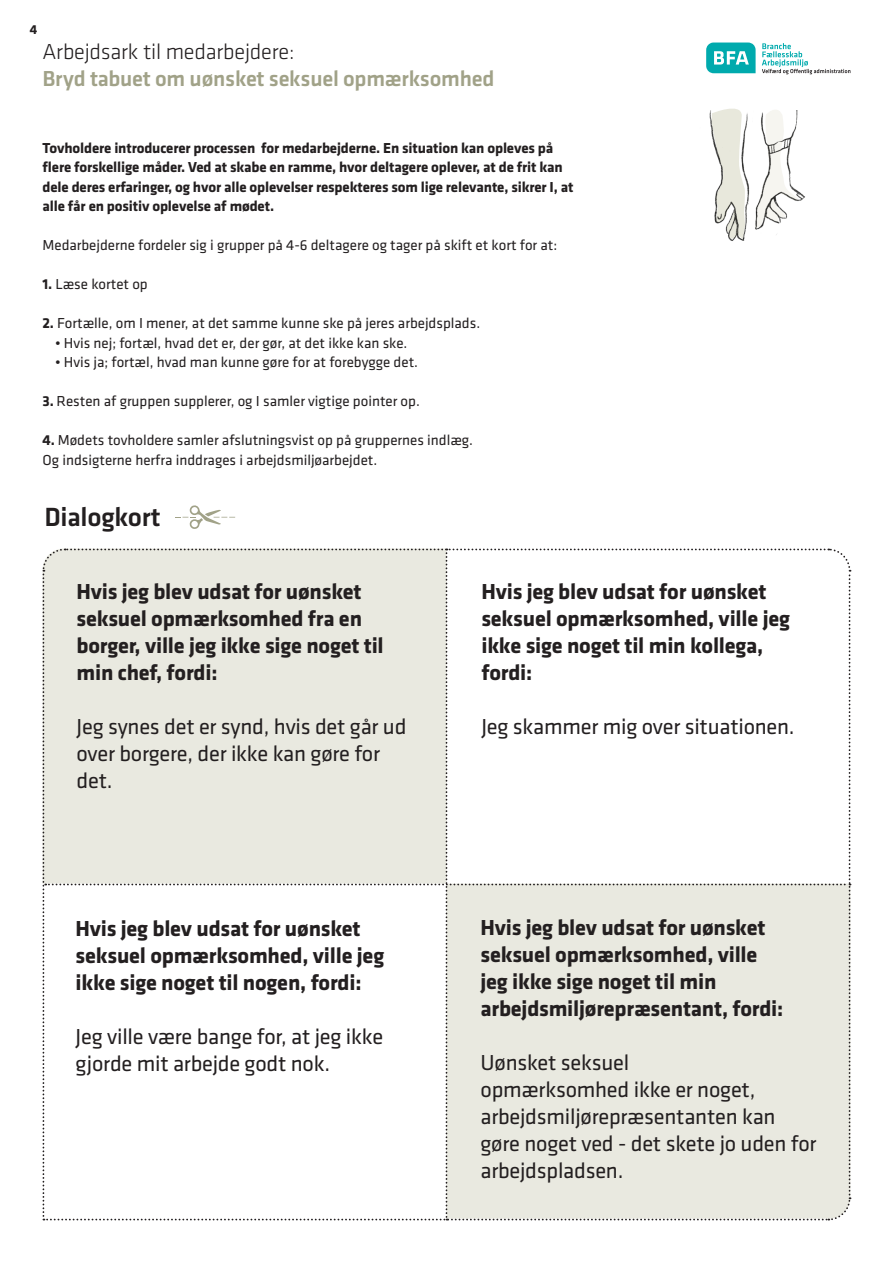
<style>
.page{position:relative;width:893px;height:1263px;background:#fff}
.page>*{position:absolute;margin:0;border:0;box-sizing:border-box;transform-origin:0 0}
.t1{font:500 27.3px "Klavika";letter-spacing:-.01em;color:#231f20}
.t2{font:700 22.5px/27px "Klavika";letter-spacing:-.01em;color:#231f20}
.t3{font:22.5px/27px "Klavika";letter-spacing:-.01em;color:#231f20}
.t4{font:500 22.5px "Klavika";letter-spacing:-.01em;color:#a1a288}
.t5{font:300 22.5px "Klavika";letter-spacing:-.01em;color:#231f20}
.t6{font:15px/19.5px "Klavika";color:#231f20}
.t7{font:700 15px/19.5px "Klavika";letter-spacing:-.01em;color:#231f20}
.t8{font:700 13.5px "Klavika Basic";color:#231f20}
.s1{font-weight:700}
</style>
<div class="page">
<svg style="left:706px;top:43px;width:50px;height:30px"></svg>
<svg style="left:762px;top:43px;width:88px;height:31px"></svg>
<svg style="left:42px;top:548px;width:809px;height:673px"></svg>
<svg style="left:175px;top:505px;width:60px;height:24px"></svg>
<svg style="left:720px;top:108px;width:20px;height:3px"></svg>
<img style="left:709px;top:111px;width:96px;height:130px">
<p class="t8" style="left:30px;top:19px;width:9px">4</p>
<h2 class="t5" style="left:43px;top:38px;width:254px">Arbejdsark til medarbejdere:</h2>
<h2 class="t4" style="left:43px;top:64px;width:453px">Bryd tabuet om uønsket seksuel opmærksomhed</h2>
<p class="t7" style="left:43px;top:137px;width:532px">Tovholdere introducerer processen for medarbejderne. En situation kan opleves på flere forskellige måder. Ved at skabe en ramme, hvor deltagere oplever, at de frit kan dele deres erfaringer, og hvor alle oplevelser respekteres som lige relevante, sikrer I, at alle får en positiv oplevelse af mødet.</p>
<p class="t6" style="left:43px;top:235px;width:516px">Medarbejderne fordeler sig i grupper på 4-6 deltagere og tager på skift et kort for at:</p>
<p class="t6" style="left:43px;top:274px;width:107px"><span class="s1">1.</span> Læse kortet op</p>
<p class="t6" style="left:43px;top:313px;width:439px"><span class="s1">2.</span> Fortælle, om I mener, at det samme kunne ske på jeres arbejdsplads.</p>
<p class="t6" style="left:55px;top:332px;width:354px">• Hvis nej; fortæl, hvad det er, der gør, at det ikke kan ske.</p>
<p class="t6" style="left:55px;top:352px;width:364px">• Hvis ja; fortæl, hvad man kunne gøre for at forebygge det.</p>
<p class="t6" style="left:43px;top:391px;width:379px"><span class="s1">3.</span> Resten af gruppen supplerer, og I samler vigtige pointer op.</p>
<p class="t6" style="left:43px;top:430px;width:432px"><span class="s1">4.</span> Mødets tovholdere samler afslutningsvist op på gruppernes indlæg.<br>Og indsigterne herfra inddrages i arbejdsmiljøarbejdet.</p>
<h1 class="t1" style="left:44px;top:498px;width:118px">Dialogkort</h1>
<h2 class="t2" style="left:77px;top:577px;width:309px">Hvis jeg blev udsat for uønsket seksuel opmærksomhed fra en borger, ville jeg ikke sige noget til min chef, fordi:</h2>
<h2 class="t3" style="left:77px;top:713px;width:331px">Jeg synes det er synd, hvis det går ud over borgere, der ikke kan gøre for det.</h2>
<h2 class="t2" style="left:76px;top:914px;width:310px">Hvis jeg blev udsat for uønsket seksuel opmærksomhed, ville jeg ikke sige noget til nogen, fordi:</h2>
<h2 class="t3" style="left:76px;top:1023px;width:309px">Jeg ville være bange for, at jeg ikke gjorde mit arbejde godt nok.</h2>
<h2 class="t2" style="left:481px;top:577px;width:310px">Hvis jeg blev udsat for uønsket seksuel opmærksomhed, ville jeg ikke sige noget til min kollega, fordi:</h2>
<h2 class="t3" style="left:481px;top:713px;width:315px">Jeg skammer mig over situationen.</h2>
<h2 class="t2" style="left:480px;top:912px;width:304px">Hvis jeg blev udsat for uønsket seksuel opmærksomhed, ville jeg ikke sige noget til min arbejdsmiljørepræsentant, fordi:</h2>
<h2 class="t3" style="left:480px;top:1048px;width:337px">Uønsket seksuel<br>opmærksomhed ikke er noget, arbejdsmiljørepræsentanten kan gøre noget ved - det skete jo uden for arbejdspladsen.</h2>
</div>
